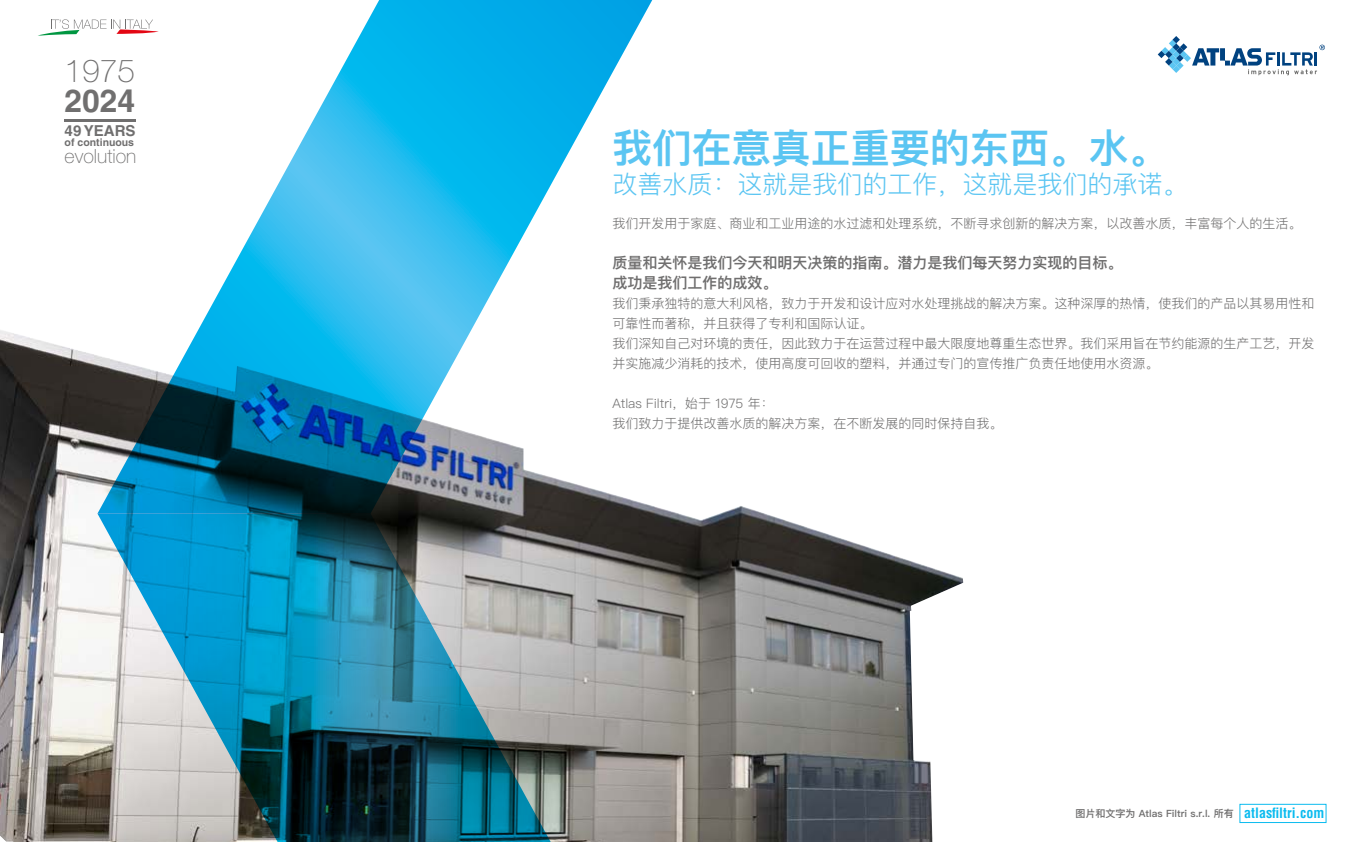
<style>
.page{position:relative;width:1361px;height:842px;background:#fff}
.page>*{position:absolute;margin:0;border:0;box-sizing:border-box;transform-origin:0 0}
.t1{font:600 39.7px "Ping Fang SC";color:#5bc5f2}
.t2{font:100 31.7px "Helvetica Neue LT Std";color:#706f6f}
.t3{font:700 31.7px "Helvetica LT Std";color:#706f6f}
.t4{font:300 25px "Ping Fang SC";color:#5bc5f2}
.t5{font:100 19.5px "Helvetica Neue LT Std";color:#706f6f}
.t6{font:700 15.1px "Helvetica LT Std";color:#706f6f}
.t7{font:600 15px/20px "Ping Fang SC";color:#706f6f}
.t8{font:300 13px/20px "Ping Fang SC";color:#706f6f}
.t9{font:700 10.5px "Helvetica LT Std";color:#706f6f}
.t10{font:600 10px "Ping Fang SC";color:#706f6f}
.s1{font-family:"Helvetica LT Std";font-weight:700;font-stretch:condensed;font-size:14px;color:#0bbbef}
</style>
<div class="page">
<img style="left:0;top:330px;width:963px;height:512px">
<svg style="left:97px;top:0;width:573px;height:514px"></svg>
<img style="left:97px;top:514px;width:573px;height:328px">
<div style="left:1239px;top:804px;width:87px;height:19px;border:1px solid #0bbbef"></div>
<svg style="left:38px;top:19px;width:121px;height:17px"></svg>
<hr style="left:65px;top:119px;width:71px;height:3px;background:#706f6f">
<svg style="left:1157px;top:36px;width:168px;height:39px"></svg>
<h2 class="t2" style="left:65px;top:53px;width:72px">1975</h2>
<h2 class="t3" style="left:65px;top:82px;width:72px">2024</h2>
<p class="t6" style="left:65px;top:122px;width:73px">49 YEARS</p>
<p class="t9" style="left:65px;top:136px;width:71px">of continuous</p>
<h3 class="t5" style="left:65px;top:145px;width:73px">evolution</h3>
<h1 class="t1" style="left:612px;top:124px;width:557px">我们在意真正重要的东西。水。</h1>
<h3 class="t4" style="left:612px;top:169px;width:577px">改善水质：这就是我们的工作，这就是我们的承诺。</h3>
<p class="t8" style="left:612px;top:213px;width:691px">我们开发用于家庭、商业和工业用途的水过滤和处理系统，不断寻求创新的解决方案，以改善水质，丰富每个人的生活。</p>
<p class="t7" style="left:612px;top:252px;width:512px">质量和关怀是我们今天和明天决策的指南。潜力是我们每天努力实现的目标。成功是我们工作的成效。</p>
<p class="t8" style="left:612px;top:293px;width:704px">我们秉承独特的意大利风格，致力于开发和设计应对水处理挑战的解决方案。这种深厚的热情，使我们的产品以其易用性和可靠性而著称，并且获得了专利和国际认证。<br>我们深知自己对环境的责任，因此致力于在运营过程中最大限度地尊重生态世界。我们采用旨在节约能源的生产工艺，开发并实施减少消耗的技术，使用高度可回收的塑料，并通过专门的宣传推广负责任地使用水资源。</p>
<p class="t8" style="left:612px;top:393px;width:391px">Atlas Filtri，始于 1975 年：<br>我们致力于提供改善水质的解决方案，在不断发展的同时保持自我。</p>
<p class="t10" style="left:1075px;top:807px;width:250px">图片和文字为 Atlas Filtri s.r.l. 所有 <span class="s1">atlasfiltri.com</span></p>
</div>
